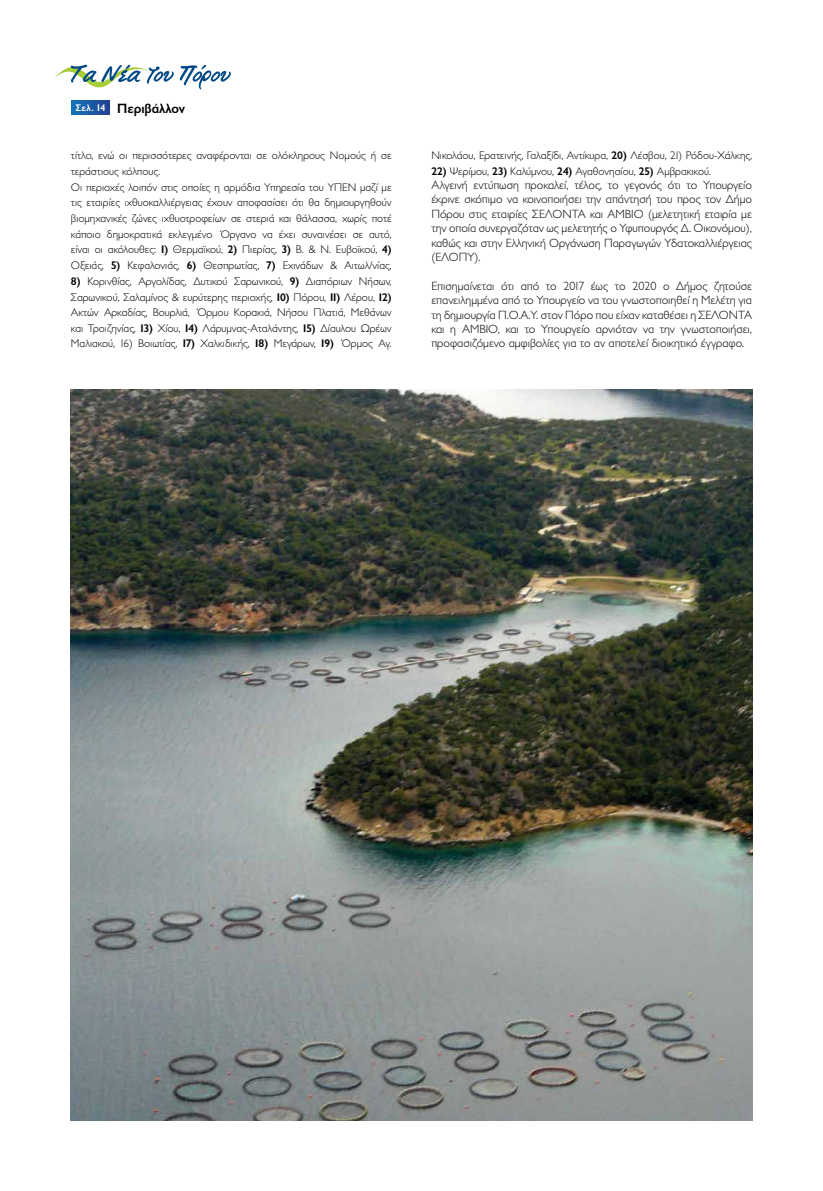
<style>
.page{position:relative;width:823px;height:1191px;background:#fff}
.page>*{position:absolute;margin:0;border:0;box-sizing:border-box;transform-origin:0 0}
.t1{font:600 13.6px "Gill Sans Hel";color:#000}
.t2{font:300 12px/14.4px "Gill Sans Hel";color:#000;text-align:justify}
.t3{font:300 11.1px/15.7px "Gill Sans Hel";color:#000}
.s1{font-weight:600}
</style>
<div class="page">
<svg style="left:71px;top:100px;width:39px;height:15px"></svg>
<svg style="left:54px;top:64px;width:120px;height:24px"></svg>
<svg style="left:180px;top:65px;width:51px;height:24px"></svg>
<img style="left:71px;top:390px;width:680px;height:730px">
<p class="t1" style="left:75px;top:101px;width:111px"><sup>Σελ.</sup> <sup>14</sup> Περιβάλλον</p>
<p class="t3" style="left:71px;top:148px;width:322px">τίτλο, ενώ οι περισσότερες αναφέρονται σε ολόκληρους Νομούς ή σε τεράστιους κόλπους.<br>Οι περιοχές λοιπόν στις οποίες η αρμόδια Υπηρεσία του ΥΠΕΝ μαζί με τις εταιρίες ιχθυοκαλλιέργειας έχουν αποφασίσει ότι θα δημιουργηθούν βιομηχανικές ζώνες ιχθυοτροφείων σε στεριά και θάλασσα, χωρίς ποτέ κάποιο δημοκρατικά εκλεγμένο Όργανο να έχει συναινέσει σε αυτό, είναι οι ακόλουθες: <span class="s1">1)</span> Θερμαϊκού, <span class="s1">2)</span> Πιερίας, <span class="s1">3)</span> Β. &amp; Ν. Ευβοϊκού, <span class="s1">4)<br></span>Οξειάς, <span class="s1">5)</span> Κεφαλονιάς, <span class="s1">6)</span> Θεσπρωτίας, <span class="s1">7)</span> Εχινάδων &amp; Αιτωλ/νίας,</p>
<p class="t3" style="left:71px;top:273px;width:322px;text-align:justify"><span class="s1">8)</span> Κορινθίας, Αργολίδας, Δυτικού Σαρωνικού, <span class="s1">9)</span> Διαπόριων Νήσων, Σαρωνικού, Σαλαμίνος &amp; ευρύτερης περιοχής, <span class="s1">10)</span> Πόρου, <span class="s1">11)</span> Λέρου, <span class="s1">12)<br></span>Ακτών Αρκαδίας, Βουρλιά, Όρμου Κορακιά, Νήσου Πλατιά, Μεθάνων και Τροιζηνίας, <span class="s1">13)</span> Χίου, <span class="s1">14)</span> Λάρυμνας-Αταλάντης, <span class="s1">15)</span> Δίαυλου Ωρέων Μαλιακού, 16) Βοιωτίας, <span class="s1">17)</span> Χαλκιδικής, <span class="s1">18)</span> Μεγάρων, <span class="s1">19)</span> Όρμος Αγ.</p>
<p class="t3" style="left:431px;top:148px;width:322px">Νικολάου, Ερατεινής, Γαλαξίδι, Αντίκυρα, <span class="s1">20)</span> Λέσβου, 21) Ρόδου-Χάλκης,</p>
<p class="t3" style="left:431px;top:163px;width:281px"><span class="s1">22)</span> Ψερίμου, <span class="s1">23)</span> Καλύμνου, <span class="s1">24)</span> Αγαθονησίου, <span class="s1">25)</span> Αμβρακικού.</p>
<p class="t2" style="left:431px;top:178px;width:322px">Αλγεινή εντύπωση προκαλεί, τέλος, το γεγονός ότι το Υπουργείο έκρινε σκόπιμο να κοινοποιήσει την απάντησή του προς τον Δήμο Πόρου στις εταιρίες ΣΕΛΟΝΤΑ και ΑΜΒΙΟ (μελετητική εταιρία με την οποία συνεργαζόταν ως μελετητής ο Υφυπουργός Δ. Οικονόμου), καθώς και στην Ελληνική Οργάνωση Παραγωγών Υδατοκαλλιέργειας (ΕΛΟΠΥ).</p>
<p class="t2" style="left:431px;top:279px;width:322px">Επισημαίνεται ότι από το 2017 έως το 2020 ο Δήμος ζητούσε επανειλημμένα από το Υπουργείο να του γνωστοποιηθεί η Μελέτη για τη δημιουργία Π.Ο.Α.Υ. στον Πόρο που είχαν καταθέσει η ΣΕΛΟΝΤΑ και η ΑΜΒΙΟ, και το Υπουργείο αρνιόταν να την γνωστοποιήσει, προφασιζόμενο αμφιβολίες για το αν αποτελεί διοικητικό έγγραφο.</p>
</div>
